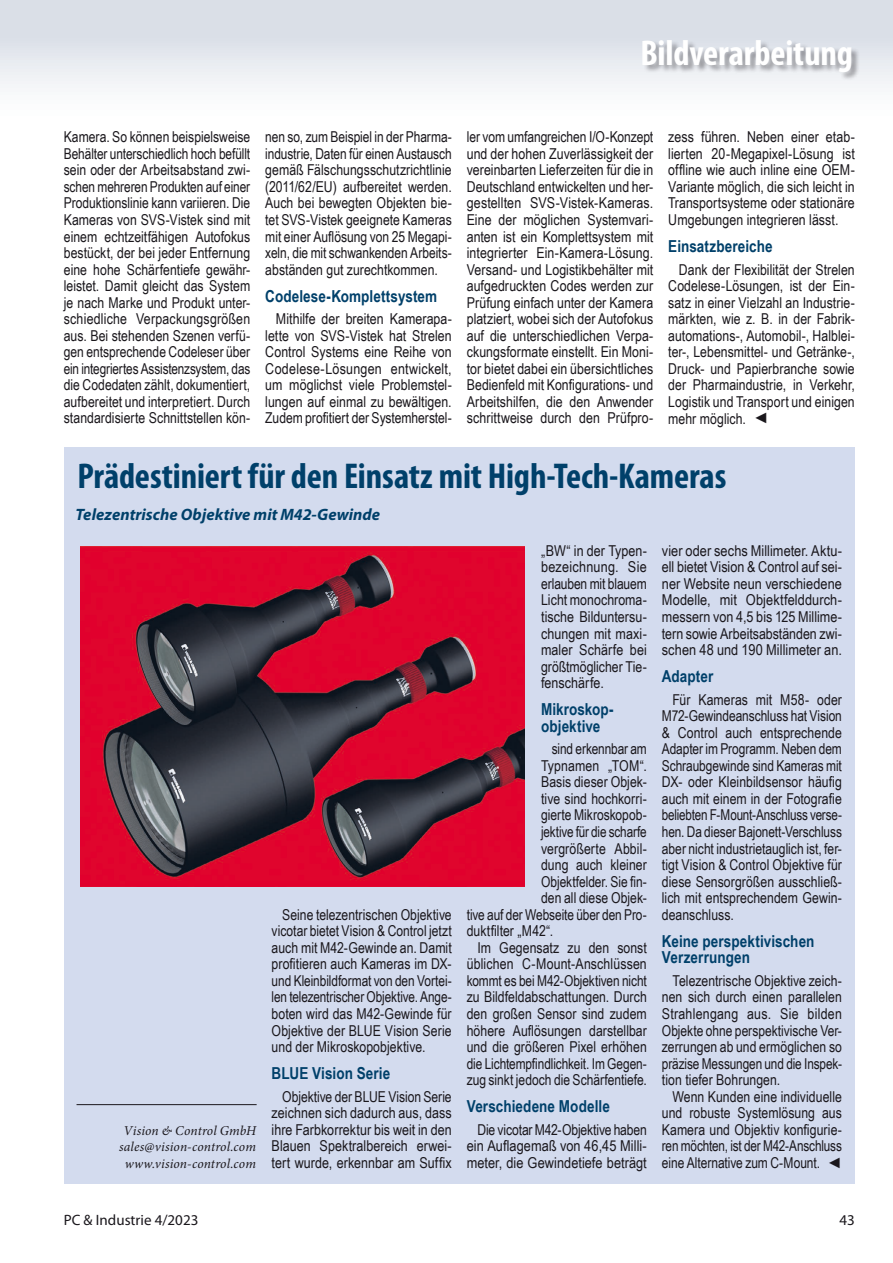
<style>
.page{position:relative;width:893px;height:1263px;background:#fff}
.page>*{position:absolute;margin:0;border:0;box-sizing:border-box;transform-origin:0 0}
.t1{font:700 condensed 36px "Myriad Pro";letter-spacing:-.005em;color:#00406a}
.t2{font:700 condensed 36px "Myriad Pro";letter-spacing:-.005em;color:#fff}
.t3{font:700 16.5px/16.5px "Arial Narrow";letter-spacing:.005em;color:#00406a}
.t4{font:italic 700 16.5px "Myriad Pro";letter-spacing:.005em;color:#00406a}
.t5{font:15px/16.5px "Arial Narrow";color:#1a171c;text-align:justify}
.t6{font:15px/16.5px "Arial Narrow";color:#1a171c;text-align:justify;scale:1.04 1}
.t7{font:15px "Myriad Pro";color:#1a171c}
.t8{font:15px "Arial Narrow";color:#1a171c;scale:.96 1}
.t9{font:italic 13.5px/16.5px "Minion Pro";letter-spacing:.005em;color:#1a171c;text-align:center}
</style>
<div class="page">
<div style="left:0;top:0;width:893px;height:128px;background:linear-gradient(to bottom,#d2d8e2,#fff)"></div>
<div style="left:643px;top:40px;width:217px;height:41px;background:#1a171c;opacity:.4"></div>
<div style="left:64px;top:448px;width:791px;height:736px;background:#d3dbee"></div>
<hr style="left:77px;top:1104px;width:180px;height:1px;background:#1a171c">
<img style="left:81px;top:547px;width:443px;height:340px">
<h1 class="t2" style="left:641px;top:30px;width:214px">Bildverarbeitung</h1>
<p class="t5" style="left:64px;top:128px;width:188px">Kamera. So können beispielsweise Behälter unterschiedlich hoch befüllt sein oder der Arbeitsabstand zwi&shy;schen mehreren Produkten auf einer Produktionslinie kann variieren. Die Kameras von SVS-Vistek sind mit einem echtzeitfähigen Autofokus bestückt, der bei jeder Entfernung eine hohe Schärfentiefe gewähr&shy;leistet. Damit gleicht das System je nach Marke und Produkt unter&shy;schiedliche Verpackungsgrößen aus. Bei stehenden Szenen verfü&shy;gen entsprechende Codeleser über ein integriertes Assistenzsystem, das die Codedaten zählt, dokumentiert, aufbereitet und interpretiert. Durch standardisierte Schnittstellen kön-</p>
<p class="t5" style="left:265px;top:128px;width:188px">nen so, zum Beispiel in der Pharma&shy;industrie, Daten für einen Austausch gemäß Fälschungsschutzrichtlinie (2011/62/EU) aufbereitet werden.<br>Auch bei bewegten Objekten bie&shy;tet SVS-Vistek geeignete Kameras mit einer Auflösung von 25 Megapi&shy;xeln, die mit schwankenden Arbeits&shy;abständen gut zurechtkommen.</p>
<p class="t3" style="left:265px;top:287px;width:174px">Codelese-Komplettsystem</p>
<p class="t5" style="left:265px;top:310px;width:188px;text-indent:11px">Mithilfe der breiten Kamerapa&shy;lette von SVS-Vistek hat Strelen Control Systems eine Reihe von Codelese-Lösungen entwickelt, um möglichst viele Problemstel&shy;lungen auf einmal zu bewältigen.<br>Zudem profitiert der Systemherstel-</p>
<p class="t5" style="left:467px;top:128px;width:188px">ler vom umfangreichen I/O-Konzept und der hohen Zuverlässigkeit der vereinbarten Lieferzeiten für die in Deutschland entwickelten und her&shy;gestellten SVS-Vistek-Kameras.<br>Eine der möglichen Systemvari&shy;anten ist ein Komplettsystem mit integrierter Ein-Kamera-Lösung.<br>Versand- und Logistikbehälter mit aufgedruckten Codes werden zur Prüfung einfach unter der Kamera platziert, wobei sich der Autofokus auf die unterschiedlichen Verpa&shy;ckungsformate einstellt. Ein Moni&shy;tor bietet dabei ein übersichtliches Bedienfeld mit Konfigurations- und Arbeitshilfen, die den Anwender schrittweise durch den Prüfpro-</p>
<p class="t5" style="left:668px;top:128px;width:188px">zess führen. Neben einer etab&shy;lierten 20-Megapixel-Lösung ist offline wie auch inline eine OEM-Variante möglich, die sich leicht in Transportsysteme oder stationäre Umgebungen integrieren lässt.</p>
<p class="t3" style="left:668px;top:237px;width:106px">Einsatzbereiche</p>
<p class="t5" style="left:668px;top:260px;width:188px;text-indent:11px">Dank der Flexibilität der Strelen Codelese-Lösungen, ist der Ein&shy;satz in einer Vielzahl an Industrie&shy;märkten, wie z. B. in der Fabrik&shy;automations-, Automobil-, Halblei&shy;ter-, Lebensmittel- und Getränke-, Druck- und Papierbranche sowie der Pharmaindustrie, in Verkehr, Logistik und Transport und einigen mehr möglich. ◄</p>
<h1 class="t1" style="left:77px;top:454px;width:650px">Prädestiniert für den Einsatz mit High-Tech-Kameras</h1>
<p class="t4" style="left:76px;top:504px;width:306px">Telezentrische Objektive mit M42-Gewinde</p>
<p class="t9" style="left:119px;top:1122px;width:139px">Vision &amp; Control GmbH sales@vision-control.com www.vision-control.com</p>
<p class="t5" style="left:272px;top:906px;width:182px;text-indent:11px">Seine telezentrischen Objektive vicotar bietet Vision &amp; Control jetzt auch mit M42-Gewinde an. Damit profitieren auch Kameras im DX&shy;und Kleinbildformat von den Vortei&shy;len telezentrischer Objektive. Ange&shy;boten wird das M42-Gewinde für Objektive der BLUE Vision Serie und der Mikroskopobjektive.</p>
<p class="t3" style="left:272px;top:1064px;width:120px">BLUE Vision Serie</p>
<p class="t5" style="left:272px;top:1087px;width:182px;text-indent:11px">Objektive der BLUE Vision Serie zeichnen sich dadurch aus, dass ihre Farbkorrektur bis weit in den Blauen Spektralbereich erwei&shy;tert wurde, erkennbar am Suffix</p>
<p class="t5" style="left:541px;top:542px;width:107px">„BW“ in der Typen&shy;bezeichnung. Sie erlauben mit blauem Licht monochroma&shy;tische Bilduntersu&shy;chungen mit maxi&shy;maler Schärfe bei größtmöglicher Tie&shy;fenschärfe.</p>
<p class="t3" style="left:541px;top:700px;width:73px">Mikroskop&shy;objektive</p>
<p class="t5" style="left:552px;top:740px;width:97px">sind erkennbar am</p>
<p class="t5" style="left:541px;top:757px;width:107px">Typnamen „TOM“.</p>
<p class="t5" style="left:541px;top:773px;width:107px">Basis dieser Objek-</p>
<p class="t5" style="left:541px;top:790px;width:107px">tive sind hochkorri-</p>
<p class="t5" style="left:541px;top:806px;width:107px">gierte Mikroskopob-</p>
<p class="t8" style="left:541px;top:821px;width:112px">jektive für die scharfe</p>
<p class="t5" style="left:541px;top:839px;width:107px">vergrößerte Abbil-</p>
<p class="t5" style="left:541px;top:856px;width:107px">dung auch kleiner</p>
<p class="t5" style="left:541px;top:872px;width:107px">Objektfelder. Sie fin-</p>
<p class="t5" style="left:541px;top:889px;width:107px">den all diese Objek-</p>
<p class="t5" style="left:467px;top:906px;width:182px">tive auf der Webseite über den Pro-</p>
<p class="t5" style="left:467px;top:922px;width:88px">duktfilter „M42“.</p>
<p class="t5" style="left:477px;top:939px;width:171px">Im Gegensatz zu den sonst</p>
<p class="t5" style="left:467px;top:955px;width:182px">üblichen C-Mount-Anschlüssen</p>
<p class="t5" style="left:467px;top:972px;width:182px">kommt es bei M42-Objektiven nicht</p>
<p class="t5" style="left:467px;top:988px;width:182px">zu Bildfeldabschattungen. Durch</p>
<p class="t5" style="left:467px;top:1005px;width:182px">den großen Sensor sind zudem</p>
<p class="t5" style="left:467px;top:1021px;width:182px">höhere Auflösungen darstellbar</p>
<p class="t5" style="left:467px;top:1038px;width:182px">und die größeren Pixel erhöhen</p>
<p class="t5" style="left:467px;top:1054px;width:182px">die Lichtempfindlichkeit. Im Gegen-</p>
<p class="t5" style="left:467px;top:1071px;width:182px">zug sinkt jedoch die Schärfentiefe.</p>
<p class="t3" style="left:467px;top:1097px;width:145px">Verschiedene Modelle</p>
<p class="t5" style="left:467px;top:1121px;width:182px;text-indent:11px">Die vicotar M42-Objektive haben ein Auflagemaß von 46,45 Milli&shy;meter, die Gewindetiefe beträgt</p>
<p class="t6" style="left:662px;top:542px;width:175px">vier oder sechs Millimeter. Aktu&shy;ell bietet Vision &amp; Control auf sei&shy;ner Website neun verschiedene Modelle, mit Objektfelddurch&shy;messern von 4,5 bis 125 Millime&shy;tern sowie Arbeitsabständen zwi&shy;schen 48 und 190 Millimeter an.</p>
<p class="t3" style="left:662px;top:667px;width:53px">Adapter</p>
<p class="t5" style="left:662px;top:691px;width:182px;text-indent:11px">Für Kameras mit M58- oder M72-Gewindeanschluss hat Vision &amp; Control auch entsprechende Adapter im Programm. Neben dem Schraubgewinde sind Kameras mit DX- oder Kleinbildsensor häufig auch mit einem in der Fotografie beliebten F-Mount-Anschluss verse&shy;hen. Da dieser Bajonett-Verschluss aber nicht industrietauglich ist, fer&shy;tigt Vision &amp; Control Objektive für diese Sensorgrößen ausschließ&shy;lich mit entsprechendem Gewin&shy;deanschluss.</p>
<p class="t3" style="left:662px;top:932px;width:154px">Keine perspektivischen<br>Verzerrungen</p>
<p class="t5" style="left:662px;top:972px;width:182px;text-indent:11px">Telezentrische Objektive zeich&shy;nen sich durch einen parallelen Strahlengang aus. Sie bilden Objekte ohne perspektivische Ver&shy;zerrungen ab und ermöglichen so präzise Messungen und die Inspek&shy;tion tiefer Bohrungen.</p>
<p class="t5" style="left:662px;top:1087px;width:182px;text-indent:11px">Wenn Kunden eine individuelle und robuste Systemlösung aus Kamera und Objektiv konfigurie&shy;ren möchten, ist der M42-Anschluss eine Alternative zum C-Mount. ◄</p>
<p class="t7" style="left:64px;top:1210px;width:136px">PC &amp; Industrie 4/2023</p>
<p class="t7" style="left:839px;top:1210px;width:17px">43</p>
</div>
